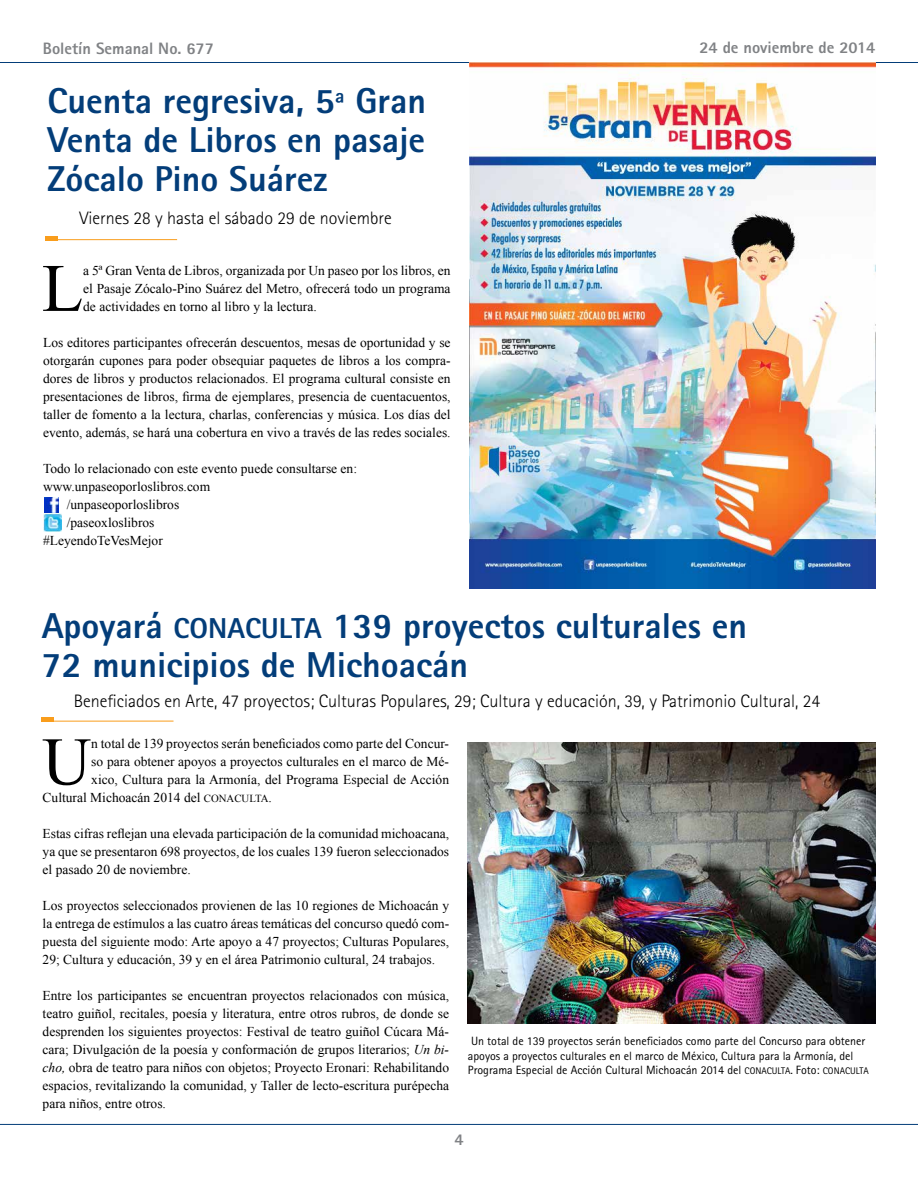
<style>
.page{position:relative;width:918px;height:1188px;background:#fff}
.page>*{position:absolute;margin:0;border:0;box-sizing:border-box;transform-origin:0 0}
.t1{font:67.8px "Times New Roman";color:#000}
.t2{font:800 36px/39px "Rotis Sans Serif";color:#033d79;text-align:justify}
.t3{font:300 18px "Rotis Sans Serif";color:#000}
.t4{font:800 16.5px "Rotis Sans Serif";color:#808285}
.t5{font:13.5px/18px "Times New Roman";color:#000;text-align:justify}
.t6{font:12px/14.4px "Rotis Sans Serif";color:#000}
.s1{font-family:"Rotis Sans Serif Extra Bold SC800";font-weight:400;font-size:28.8px}
.s2{font-family:"Times New Roman PSMT SC800";font-size:10.8px}
.s3{font-style:italic}
.s4{font-family:"Rotis Sans Serif SC800";font-size:9.6px}
</style>
<div class="page">
<hr style="left:0;top:62px;width:918px;height:1px;background:#033d79">
<hr style="left:0;top:1124px;width:918px;height:1px;background:#033d79">
<hr style="left:45px;top:239px;width:132px;height:1px;background:#f99d1c">
<hr style="left:45px;top:236px;width:12px;height:4px;background:#f99d1c">
<img style="left:470px;top:63px;width:405px;height:525px">
<img style="left:44px;top:497px;width:14px;height:15px">
<img style="left:43px;top:514px;width:18px;height:18px">
<hr style="left:42px;top:721px;width:132px;height:1px;background:#f99d1c">
<div style="left:42px;top:717px;width:12px;height:5px;background:#f99d1c"></div>
<img style="left:468px;top:743px;width:408px;height:280px">
<p class="t4" style="left:43px;top:38px;width:173px">Boletín Semanal No. 677</p>
<p class="t4" style="left:699px;top:37px;width:178px">24 de noviembre de 2014</p>
<h2 class="t2" style="left:47px;top:81px;width:380px">Cuenta regresiva, 5ª Gran Venta de Libros en pasaje Zócalo Pino Suárez</h2>
<h3 class="t3" style="left:80px;top:208px;width:314px">Viernes 28 y hasta el sábado 29 de noviembre</h3>
<h1 class="t1" style="left:42px;top:243px;width:43px">L</h1>
<p class="t5" style="left:83px;top:261px;width:369px">a 5ª Gran Venta de Libros, organizada por Un paseo por los libros, en el Pasaje Zócalo-Pino Suárez del Metro, ofrecerá todo un programa de actividades en torno al libro y la lectura.</p>
<p class="t5" style="left:43px;top:333px;width:409px">Los editores participantes ofrecerán descuentos, mesas de oportunidad y se otorgarán cupones para poder obsequiar paquetes de libros a los compra&shy;dores de libros y productos relacionados. El programa cultural consiste en presentaciones de libros, firma de ejemplares, presencia de cuentacuentos, taller de fomento a la lectura, charlas, conferencias y música. Los días del evento, además, se hará una cobertura en vivo a través de las redes sociales.</p>
<p class="t5" style="left:43px;top:459px;width:315px">Todo lo relacionado con este evento puede consultarse en:</p>
<p class="t5" style="left:43px;top:477px;width:169px">www.unpaseoporloslibros.com</p>
<p class="t5" style="left:67px;top:495px;width:114px">/unpaseoporloslibros</p>
<p class="t5" style="left:67px;top:513px;width:89px">/paseoxloslibros</p>
<p class="t5" style="left:43px;top:531px;width:121px">#LeyendoTeVesMejor</p>
<h2 class="t2" style="left:42px;top:606px;width:707px">Apoyará <span class="s1">CONACULTA</span> 139 proyectos culturales en<br>72 municipios de Michoacán</h2>
<h3 class="t3" style="left:74px;top:691px;width:748px">Beneficiados en Arte, 47 proyectos; Culturas Populares, 29; Cultura y educación, 39, y Patrimonio Cultural, 24</h3>
<h1 class="t1" style="left:42px;top:716px;width:51px">U</h1>
<p class="t5" style="left:91px;top:735px;width:359px">n total de 139 proyectos serán beneficiados como parte del Concur-</p>
<p class="t5" style="left:91px;top:753px;width:359px">so para obtener apoyos a proyectos culturales en el marco de Mé-</p>
<p class="t5" style="left:91px;top:771px;width:359px">xico, Cultura para la Armonía, del Programa Especial de Acción</p>
<p class="t5" style="left:43px;top:789px;width:231px">Cultural Michoacán 2014 del <span class="s2">CONACULTA</span>.</p>
<p class="t5" style="left:43px;top:825px;width:408px">Estas cifras reflejan una elevada participación de la comunidad michoacana, ya que se presentaron 698 proyectos, de los cuales 139 fueron seleccionados el pasado 20 de noviembre.</p>
<p class="t5" style="left:43px;top:897px;width:408px">Los proyectos seleccionados provienen de las 10 regiones de Michoacán y la entrega de estímulos a las cuatro áreas temáticas del concurso quedó com&shy;puesta del siguiente modo: Arte apoyo a 47 proyectos; Culturas Populares, 29; Cultura y educación, 39 y en el área Patrimonio cultural, 24 trabajos.</p>
<p class="t5" style="left:43px;top:987px;width:408px">Entre los participantes se encuentran proyectos relacionados con música, teatro guiñol, recitales, poesía y literatura, entre otros rubros, de donde se desprenden los siguientes proyectos: Festival de teatro guiñol Cúcara Má&shy;cara; Divulgación de la poesía y conformación de grupos literarios; <span class="s3">Un bi&shy;cho,</span> obra de teatro para niños con objetos; Proyecto Eronari: Rehabilitando espacios, revitalizando la comunidad, y Taller de lecto-escritura purépecha para niños, entre otros.</p>
<p class="t6" style="left:468px;top:1034px;width:402px">Un total de 139 proyectos serán beneficiados como parte del Concurso para obtener apoyos a proyectos culturales en el marco de México, Cultura para la Armonía, del<br>Programa Especial de Acción Cultural Michoacán 2014 del <span class="s4">CONACULTA</span>. Foto: <span class="s4">CONACULTA</span></p>
<p class="t4" style="left:455px;top:1129px;width:11px">4</p>
</div>
